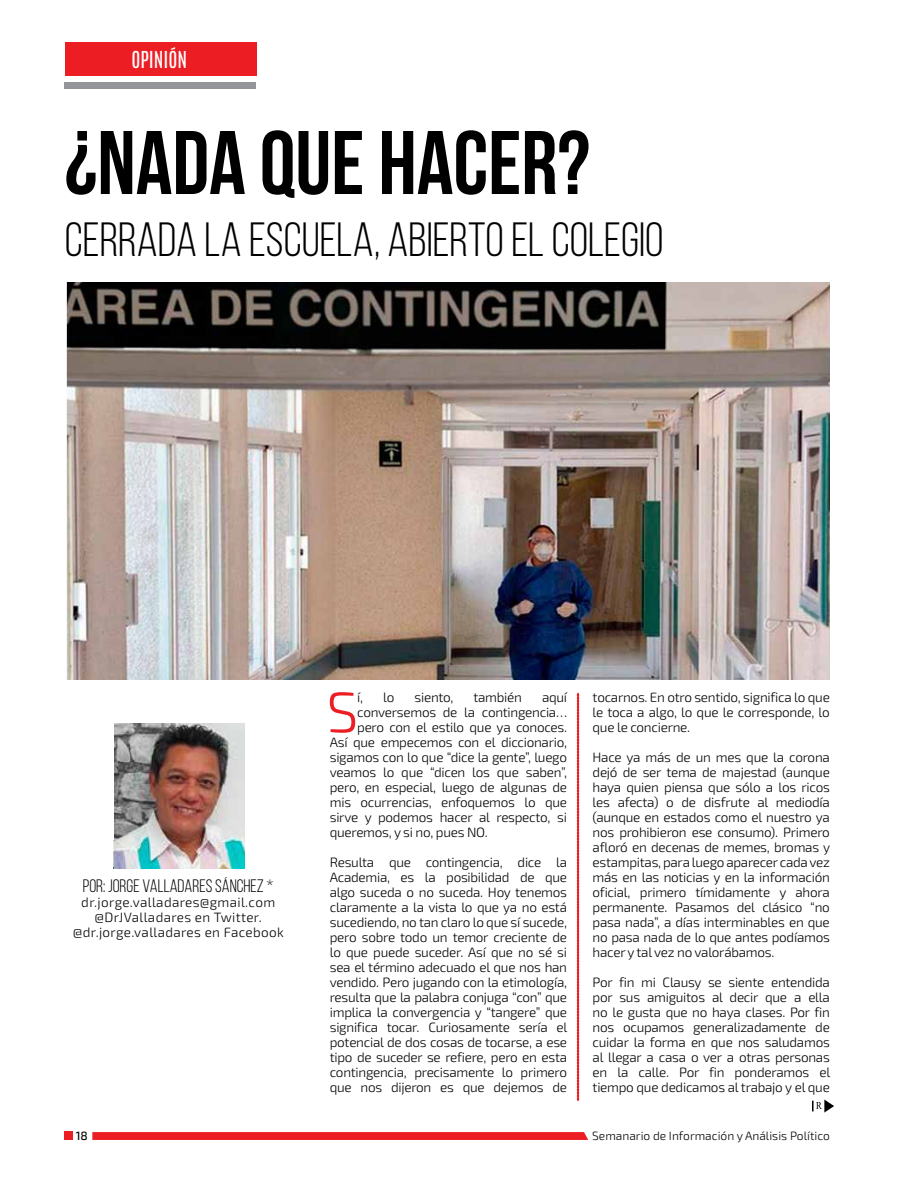
<style>
.page{position:relative;width:915px;height:1191px;background:#fff}
.page>*{position:absolute;margin:0;border:0;box-sizing:border-box;transform-origin:0 0}
.t1{font:90px "Bebas Neue";color:#000}
.t2{font:300 57px "Exo 2";color:#ed1d24}
.t3{font:48px "Bebas Neue";color:#000}
.t4{font:19.5px "Antonio";color:#fff}
.t5{font:18px "Bebas Neue";color:#000}
.t6{font:300 13.5px/15px "Exo 2";letter-spacing:-.02em;color:#000;text-align:justify}
.t7{font:300 13.5px/15px "Exo 2";letter-spacing:.025em;color:#000;text-align:center}
.t8{font:300 12px "Exo 2";color:#000}
.t9{font:500 12px "Exo 2";color:#000}
</style>
<div class="page">
<div style="left:64px;top:1131px;width:8px;height:9px;background:#ed1d24"></div>
<svg style="left:92px;top:1132px;width:496px;height:8px;background:#ed2128"></svg>
<div style="left:65px;top:42px;width:191px;height:34px;background:#ed1d24"></div>
<div style="left:64px;top:83px;width:192px;height:6px;background:#939598"></div>
<svg style="left:812px;top:1099px;width:21px;height:13px"></svg>
<svg style="left:577px;top:693px;width:1px;height:407px"></svg>
<img style="left:66px;top:283px;width:763px;height:397px">
<hr style="left:113px;top:867px;width:130px;height:1px;background:#000">
<img style="left:115px;top:723px;width:130px;height:145px">
<h3 class="t4" style="left:131px;top:45px;width:57px">OPINIÓN</h3>
<h3 class="t4" style="left:111px;top:45px;width:98px">LINEA D RECTA</h3>
<h1 class="t1" style="left:65px;top:113px;width:526px">¿NADA QUE HACER?</h1>
<h3 class="t3" style="left:65px;top:214px;width:599px">CERRADA LA ESCUELA, ABIERTO EL COLEGIO</h3>
<h3 class="t5" style="left:83px;top:876px;width:192px">POR: JORGE VALLADARES SÁNCHEZ *</h3>
<p class="t7" style="left:73px;top:895px;width:212px">dr.jorge.valladares@gmail.com @DrJValladares en Twitter. @dr.jorge.valladares en Facebook</p>
<h2 class="t2" style="left:326px;top:679px;width:33px">S</h2>
<p class="t6" style="left:357px;top:690px;width:7px">í,</p>
<p class="t6" style="left:383px;top:690px;width:13px">lo</p>
<p class="t6" style="left:414px;top:690px;width:41px">siento,</p>
<p class="t6" style="left:473px;top:690px;width:50px">también</p>
<p class="t6" style="left:542px;top:690px;width:27px">aquí</p>
<p class="t6" style="left:357px;top:705px;width:211px">conversemos de la contingencia…</p>
<p class="t6" style="left:357px;top:720px;width:211px">pero con el estilo que ya conoces.</p>
<p class="t6" style="left:330px;top:735px;width:239px">Así que empecemos con el diccionario,</p>
<p class="t6" style="left:330px;top:750px;width:239px">sigamos con lo que “dice la gente”, luego</p>
<p class="t6" style="left:330px;top:765px;width:239px">veamos lo que “dicen los que saben”,</p>
<p class="t6" style="left:330px;top:780px;width:239px">pero, en especial, luego de algunas de</p>
<p class="t6" style="left:330px;top:795px;width:239px">mis ocurrencias, enfoquemos lo que</p>
<p class="t6" style="left:330px;top:810px;width:239px">sirve y podemos hacer al respecto, si</p>
<p class="t6" style="left:330px;top:825px;width:159px">queremos, y si no, pues NO.</p>
<p class="t6" style="left:330px;top:855px;width:239px">Resulta que contingencia, dice la Academia, es la posibilidad de que algo suceda o no suceda. Hoy tenemos claramente a la vista lo que ya no está sucediendo, no tan claro lo que sí sucede, pero sobre todo un temor creciente de lo que puede suceder. Así que no sé si sea el término adecuado el que nos han vendido. Pero jugando con la etimología, resulta que la palabra conjuga “con” que implica la convergencia y “tangere” que significa tocar. Curiosamente sería el potencial de dos cosas de tocarse, a ese tipo de suceder se refiere, pero en esta contingencia, precisamente lo primero que nos dijeron es que dejemos de</p>
<p class="t6" style="left:592px;top:690px;width:239px">tocarnos. En otro sentido, significa lo que le toca a algo, lo que le corresponde, lo que le concierne.</p>
<p class="t6" style="left:592px;top:750px;width:239px">Hace ya más de un mes que la corona dejó de ser tema de majestad (aunque haya quien piensa que sólo a los ricos les afecta) o de disfrute al mediodía (aunque en estados como el nuestro ya nos prohibieron ese consumo). Primero afloró en decenas de memes, bromas y estampitas, para luego aparecer cada vez más en las noticias y en la información oficial, primero tímidamente y ahora permanente. Pasamos del clásico “no pasa nada”, a días interminables en que no pasa nada de lo que antes podíamos hacer y tal vez no valorábamos.</p>
<p class="t6" style="left:592px;top:975px;width:239px">Por fin mi Clausy se siente entendida por sus amiguitos al decir que a ella no le gusta que no haya clases. Por fin nos ocupamos generalizadamente de cuidar la forma en que nos saludamos al llegar a casa o ver a otras personas en la calle. Por fin ponderamos el tiempo que dedicamos al trabajo y el que</p>
<p class="t9" style="left:76px;top:1128px;width:14px">18</p>
<p class="t8" style="left:592px;top:1128px;width:239px">Semanario de Información y Análisis Político</p>
</div>
